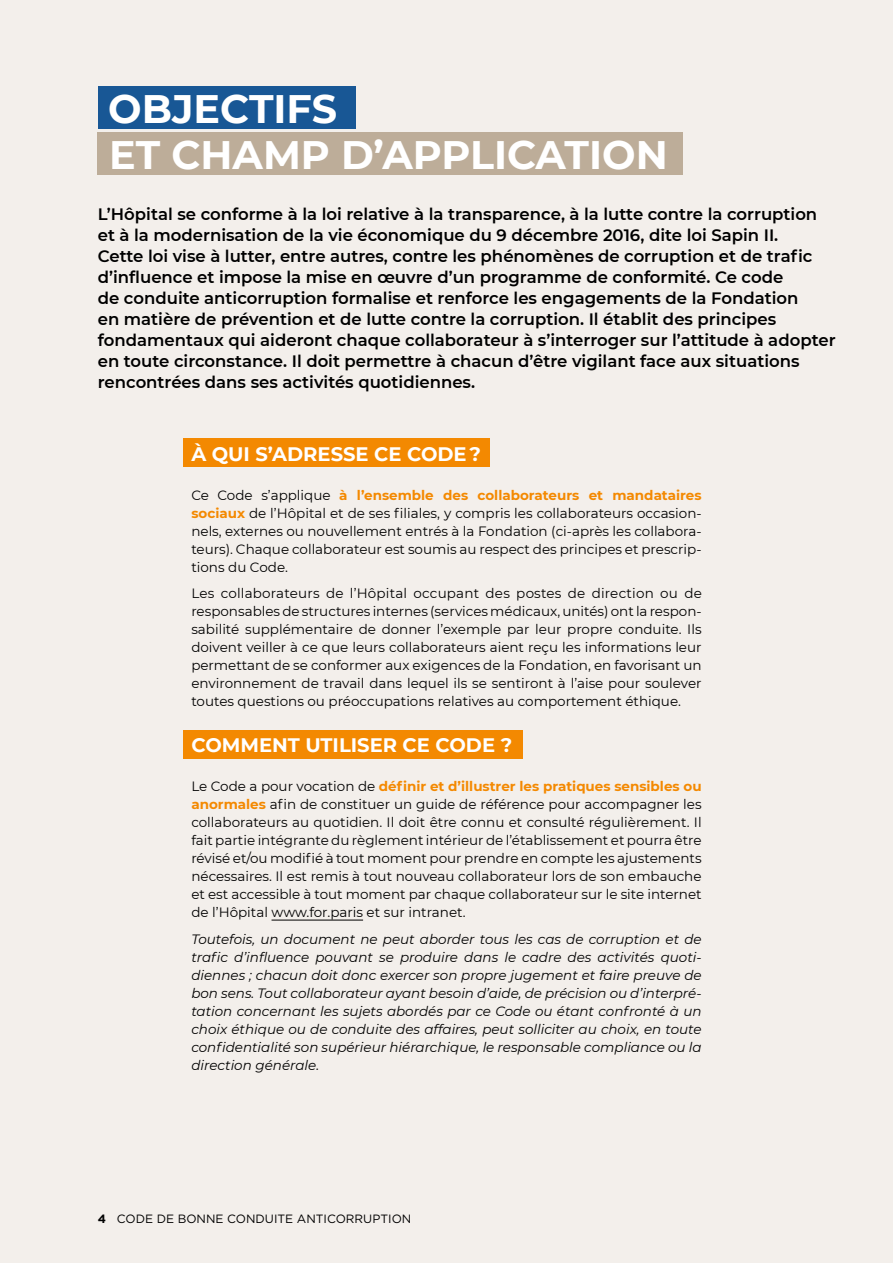
<style>
.page{position:relative;width:893px;height:1263px;background:#f3efeb}
.page>*{position:absolute;margin:0;border:0;box-sizing:border-box;transform-origin:0 0}
.t1{font:700 39.75px/45.3px "Montserrat";color:#fff}
.t2{font:700 19.5px "Montserrat";color:#fff}
.t3{font:600 16.5px/21px "Montserrat";color:#000}
.t4{font:13.5px/18px "Montserrat";color:#000;text-align:justify}
.t5{font:italic 13.5px/18px "Montserrat";color:#000;text-align:justify}
.t6{font:12px "Gotham";color:#000}
.s1{font-weight:700;color:#f38901}
.s2{font-weight:700}
</style>
<div class="page">
<div style="left:183px;top:439px;width:307px;height:28px;background:#f38901"></div>
<div style="left:183px;top:731px;width:340px;height:28px;background:#f38901"></div>
<div style="left:98px;top:86px;width:258px;height:42px;background:#185795"></div>
<div style="left:98px;top:133px;width:585px;height:42px;background:#bdad99"></div>
<hr style="left:272px;top:920px;width:91px;height:1px;background:#000">
<h1 class="t1" style="left:108px;top:85px;width:561px">OBJECTIFS<br>ET CHAMP D’APPLICATION</h1>
<p class="t3" style="left:98px;top:203px;width:739px">L’Hôpital se conforme à la loi relative à la transparence, à la lutte contre la corruption et à la modernisation de la vie économique du 9 décembre 2016, dite loi Sapin II.<br>Cette loi vise à lutter, entre autres, contre les phénomènes de corruption et de trafic d’influence et impose la mise en œuvre d’un programme de conformité. Ce code<br>de conduite anticorruption formalise et renforce les engagements de la Fondation<br>en matière de prévention et de lutte contre la corruption. Il établit des principes fondamentaux qui aideront chaque collaborateur à s’interroger sur l’attitude à adopter en toute circonstance. Il doit permettre à chacun d’être vigilant face aux situations rencontrées dans ses activités quotidiennes.</p>
<h2 class="t2" style="left:191px;top:440px;width:291px">À QUI S’ADRESSE CE CODE ?</h2>
<p class="t4" style="left:191px;top:486px;width:512px">Ce Code s’applique <span class="s1">à l’ensemble des collaborateurs et mandataires sociaux</span> de l’Hôpital et de ses filiales, y compris les collaborateurs occasion&shy;nels, externes ou nouvellement entrés à la Fondation (ci-après les collabora&shy;teurs). Chaque collaborateur est soumis au respect des principes et prescrip&shy;tions du Code.</p>
<p class="t4" style="left:191px;top:584px;width:512px">Les collaborateurs de l’Hôpital occupant des postes de direction ou de responsables de structures internes (services médicaux, unités) ont la respon&shy;sabilité supplémentaire de donner l’exemple par leur propre conduite. Ils doivent veiller à ce que leurs collaborateurs aient reçu les informations leur permettant de se conformer aux exigences de la Fondation, en favorisant un environnement de travail dans lequel ils se sentiront à l’aise pour soulever toutes questions ou préoccupations relatives au comportement éthique.</p>
<h2 class="t2" style="left:191px;top:731px;width:322px">COMMENT UTILISER CE CODE ?</h2>
<p class="t4" style="left:191px;top:777px;width:512px">Le Code a pour vocation de <span class="s1">définir et d’illustrer les pratiques sensibles ou anormales</span> afin de constituer un guide de référence pour accompagner les collaborateurs au quotidien. Il doit être connu et consulté régulièrement. Il fait partie intégrante du règlement intérieur de l’établissement et pourra être révisé et/ou modifié à tout moment pour prendre en compte les ajustements nécessaires. Il est remis à tout nouveau collaborateur lors de son embauche et est accessible à tout moment par chaque collaborateur sur le site internet de l’Hôpital www.for.paris et sur intranet.</p>
<p class="t5" style="left:191px;top:929px;width:512px">Toutefois, un document ne peut aborder tous les cas de corruption et de trafic d’influence pouvant se produire dans le cadre des activités quoti&shy;diennes ; chacun doit donc exercer son propre jugement et faire preuve de bon sens. Tout collaborateur ayant besoin d’aide, de précision ou d’interpré&shy;tation concernant les sujets abordés par ce Code ou étant confronté à un choix éthique ou de conduite des affaires, peut solliciter au choix, en toute confidentialité son supérieur hiérarchique, le responsable compliance ou la direction générale.</p>
<p class="t6" style="left:98px;top:1211px;width:315px"><span class="s2">4</span> CODE DE BONNE CONDUITE ANTICORRUPTION</p>
</div>
